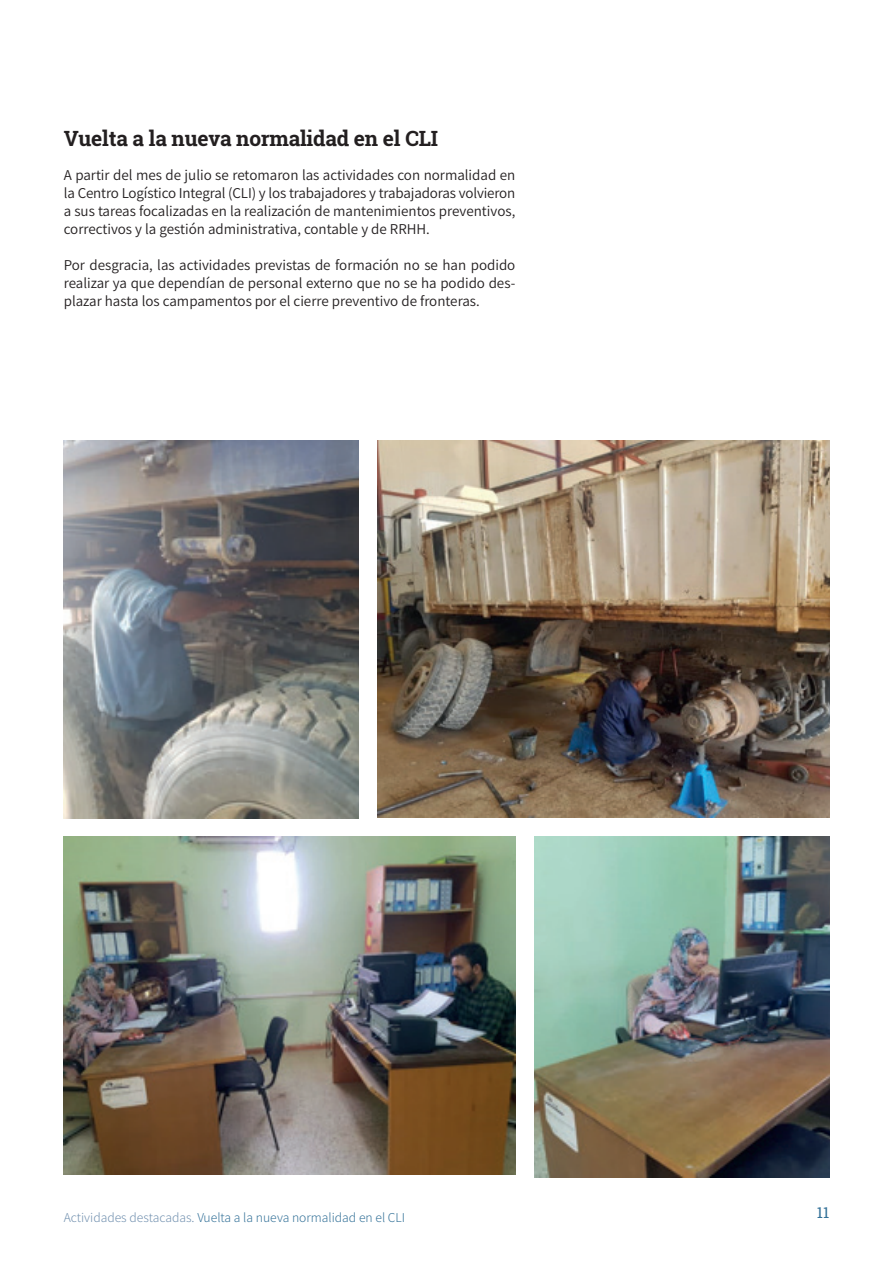
<style>
.page{position:relative;width:893px;height:1263px;background:#fff}
.page>*{position:absolute;margin:0;border:0;box-sizing:border-box;transform-origin:0 0}
.títulos_noticias{font:700 21px "Roboto Slab";letter-spacing:-.01em;color:#231f20}
.texto_corrido{font:15px/18px "Assistant";color:#231f20;text-align:justify}
.t1{font:15px "Roboto Slab";color:#337198}
.epígrafe{font:300 13.5px "Assistant";color:#337198}
.s1{color:#7190af}
</style>
<div class="page">
<img style="left:378px;top:440px;width:451px;height:377px">
<img style="left:64px;top:836px;width:451px;height:339px">
<img style="left:534px;top:837px;width:295px;height:341px">
<img style="left:64px;top:440px;width:294px;height:378px">
<p class="títulos_noticias" style="left:64px;top:124px;width:376px">Vuelta a la nueva normalidad en el CLI</p>
<p class="texto_corrido" style="left:64px;top:165px;width:453px">A partir del mes de julio se retomaron las actividades con normalidad en la Centro Logístico Integral (CLI) y los trabajadores y trabajadoras volvieron a sus tareas focalizadas en la realización de mantenimientos preventivos, correctivos y la gestión administrativa, contable y de RRHH.</p>
<p class="texto_corrido" style="left:64px;top:255px;width:453px">Por desgracia, las actividades previstas de formación no se han podido realizar ya que dependían de personal externo que no se ha podido des&shy;plazar hasta los campamentos por el cierre preventivo de fronteras.</p>
<p class="epígrafe" style="left:64px;top:1208px;width:343px"><span class="s1">Actividades destacadas.</span> Vuelta a la nueva normalidad en el CLI</p>
<p class="t1" style="left:817px;top:1202px;width:14px">11</p>
</div>
